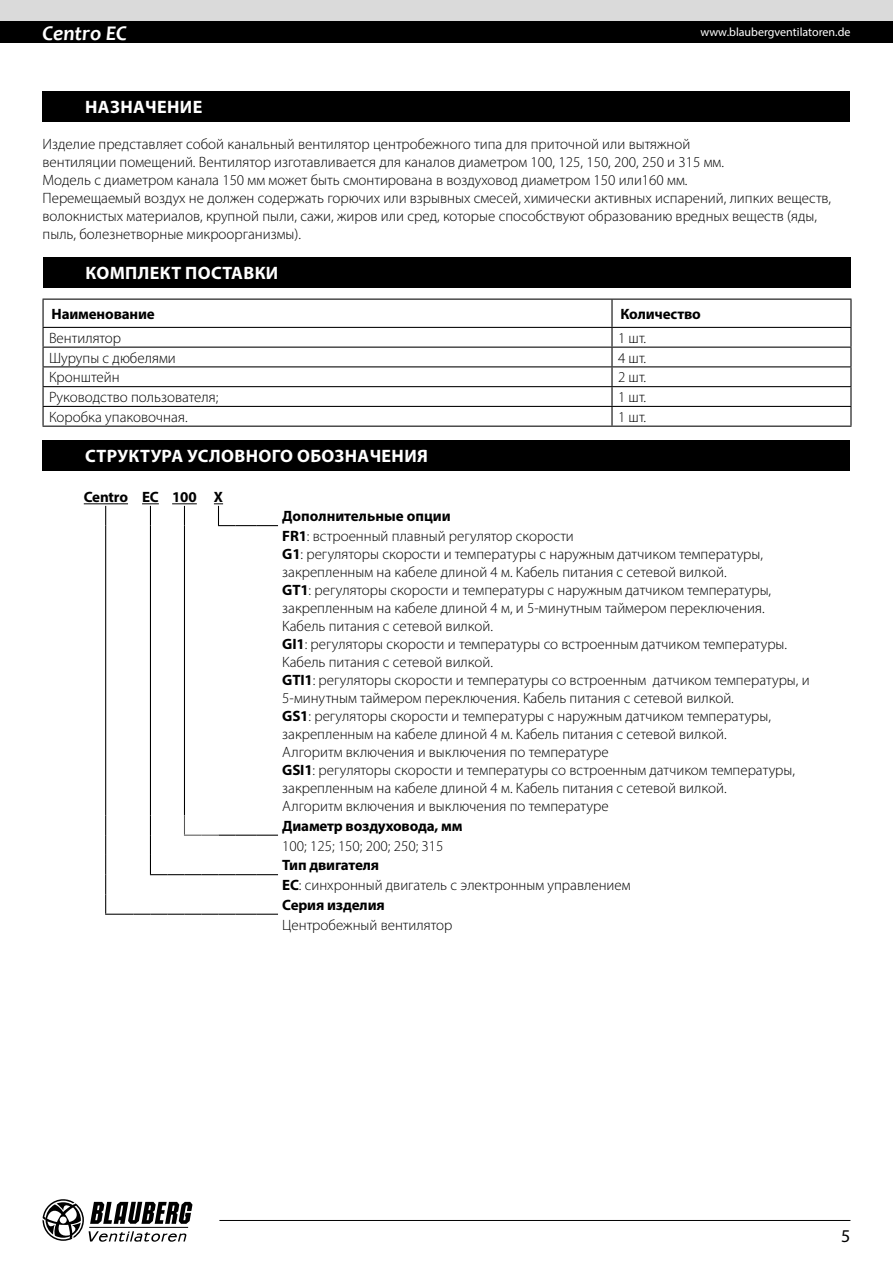
<style>
.page{position:relative;width:893px;height:1263px;background:#fff}
.page>*{position:absolute;margin:0;border:0;box-sizing:border-box;transform-origin:0 0}
.t1{font:italic 700 21px "Candara";color:#fff}
.t2{font:700 18px "Myriad Pro";letter-spacing:.02em;color:#fff}
.t3{font:18px "Myriad Pro";color:#000}
.t4{font:300 15px/18px "Myriad Pro";color:#000}
.t5{font:700 15px "Myriad Pro";letter-spacing:-.01em;color:#000}
.t6{font:12px "Myriad Pro";color:#fff}
.s1{font-weight:700}
</style>
<div class="page">
<div style="left:0;top:0;width:893px;height:21px;background:#dadada"></div>
<div style="left:0;top:21px;width:893px;height:22px;background:#000"></div>
<svg style="left:43px;top:1199px;width:149px;height:43px"></svg>
<hr style="left:219px;top:1220px;width:631px;height:1px;background:#000">
<div style="left:43px;top:257px;width:808px;height:31px;background:#000"></div>
<div style="left:43px;top:440px;width:807px;height:30px;background:#000"></div>
<div style="left:43px;top:91px;width:807px;height:31px;background:#000"></div>
<hr style="left:43px;top:299px;width:569px;height:1px;background:#000">
<hr style="left:612px;top:299px;width:239px;height:1px;background:#000">
<svg style="left:43px;top:300px;width:1px;height:126px"></svg>
<hr style="left:43px;top:327px;width:569px;height:1px;background:#000">
<hr style="left:43px;top:347px;width:569px;height:1px;background:#000">
<hr style="left:43px;top:366px;width:569px;height:1px;background:#000">
<hr style="left:43px;top:386px;width:569px;height:1px;background:#000">
<hr style="left:43px;top:406px;width:569px;height:1px;background:#000">
<hr style="left:43px;top:426px;width:569px;height:1px;background:#000">
<svg style="left:611px;top:300px;width:1px;height:126px"></svg>
<hr style="left:612px;top:327px;width:239px;height:1px;background:#000">
<svg style="left:850px;top:300px;width:1px;height:126px"></svg>
<hr style="left:612px;top:347px;width:239px;height:1px;background:#000">
<hr style="left:612px;top:366px;width:239px;height:1px;background:#000">
<hr style="left:612px;top:386px;width:239px;height:1px;background:#000">
<hr style="left:612px;top:406px;width:239px;height:1px;background:#000">
<hr style="left:612px;top:426px;width:239px;height:1px;background:#000">
<hr style="left:150px;top:526px;width:1px;height:289px;background:#000">
<svg style="left:105px;top:506px;width:1px;height:20px"></svg>
<hr style="left:105px;top:526px;width:1px;height:289px;background:#000">
<hr style="left:184px;top:526px;width:1px;height:289px;background:#000">
<svg style="left:105px;top:815px;width:173px;height:100px"></svg>
<hr style="left:84px;top:503px;width:44px;height:1px;background:#000">
<svg style="left:142px;top:503px;width:17px;height:23px"></svg>
<svg style="left:172px;top:503px;width:25px;height:23px"></svg>
<svg style="left:214px;top:503px;width:64px;height:23px"></svg>
<h1 class="t1" style="left:43px;top:20px;width:86px">Centro EC</h1>
<p class="t6" style="left:700px;top:25px;width:152px">www.blaubergventilatoren.de</p>
<p class="t2" style="left:85px;top:95px;width:119px">НАЗНАЧЕНИЕ</p>
<p class="t4" style="left:43px;top:136px;width:790px">Изделие представляет собой канальный вентилятор центробежного типа для приточной или вытяжной<br>вентиляции помещений. Вентилятор изготавливается для каналов диаметром 100, 125, 150, 200, 250 и 315 мм.<br>Модель с диаметром канала 150 мм может быть смонтирована в воздуховод диаметром 150 или160 мм.<br>Перемещаемый воздух не должен содержать горючих или взрывных смесей, химически активных испарений, липких веществ, волокнистых материалов, крупной пыли, сажи, жиров или сред, которые способствуют образованию вредных веществ (яды, пыль, болезнетворные микроорганизмы).</p>
<p class="t2" style="left:86px;top:261px;width:194px">КОМПЛЕКТ ПОСТАВКИ</p>
<p class="t5" style="left:52px;top:304px;width:105px">Наименование</p>
<p class="t5" style="left:620px;top:304px;width:82px">Количество</p>
<p class="t4" style="left:49px;top:329px;width:74px">Вентилятор</p>
<p class="t4" style="left:618px;top:329px;width:30px">1 шт.</p>
<p class="t4" style="left:49px;top:349px;width:128px">Шурупы с дюбелями</p>
<p class="t4" style="left:618px;top:349px;width:30px">4 шт.</p>
<p class="t4" style="left:49px;top:369px;width:72px">Кронштейн</p>
<p class="t4" style="left:618px;top:369px;width:30px">2 шт.</p>
<p class="t4" style="left:49px;top:388px;width:171px">Руководство пользователя;</p>
<p class="t4" style="left:618px;top:388px;width:30px">1 шт.</p>
<p class="t4" style="left:49px;top:408px;width:140px">Коробка упаковочная.</p>
<p class="t4" style="left:618px;top:408px;width:30px">1 шт.</p>
<p class="t2" style="left:85px;top:444px;width:344px">СТРУКТУРА УСЛОВНОГО ОБОЗНАЧЕНИЯ</p>
<p class="t5" style="left:84px;top:487px;width:141px">Centro EC 100 X</p>
<p class="t4" style="left:282px;top:507px;width:293px;line-height:19.8px"><span class="s1">Дополнительные опции<br>FR1</span>: встроенный плавный регулятор скорости</p>
<p class="t4" style="left:282px;top:545px;width:529px"><span class="s1">G1</span>: регуляторы скорости и температуры с наружным датчиком температуры, закрепленным на кабеле длиной 4 м. Kабель питания с сетевой вилкой.<br><span class="s1">GT1</span>: регуляторы скорости и температуры с наружным датчиком температуры, закрепленным на кабеле длиной 4 м, и 5-минутным таймером переключения.<br>Kабель питания с сетевой вилкой.<br><span class="s1">GI1</span>: регуляторы скорости и температуры со встроенным датчиком температуры.<br>Kабель питания с сетевой вилкой.<br><span class="s1">GTI1</span>: регуляторы скорости и температуры со встроенным датчиком температуры, и 5-минутным таймером переключения. Kабель питания с сетевой вилкой.<br><span class="s1">GS1</span>: регуляторы скорости и температуры с наружным датчиком температуры, закрепленным на кабеле длиной 4 м. Kабель питания с сетевой вилкой.<br>Алгоритм включения и выключения по температуре<br><span class="s1">GSI1</span>: регуляторы скорости и температуры со встроенным датчиком температуры, закрепленным на кабеле длиной 4 м. Kабель питания с сетевой вилкой.<br>Алгоритм включения и выключения по температуре</p>
<p class="t5" style="left:282px;top:816px;width:182px">Диаметр воздуховода, мм</p>
<p class="t4" style="left:282px;top:837px;width:163px">100; 125; 150; 200; 250; 315</p>
<p class="t4" style="left:282px;top:856px;width:350px;line-height:19.8px"><span class="s1">Тип двигателя<br>ЕС</span>: синхронный двигатель с электронным управлением<br><span class="s1">Серия изделия</span></p>
<p class="t4" style="left:282px;top:916px;width:172px">Центробежный вентилятор</p>
<p class="t3" style="left:841px;top:1224px;width:11px">5</p>
</div>
